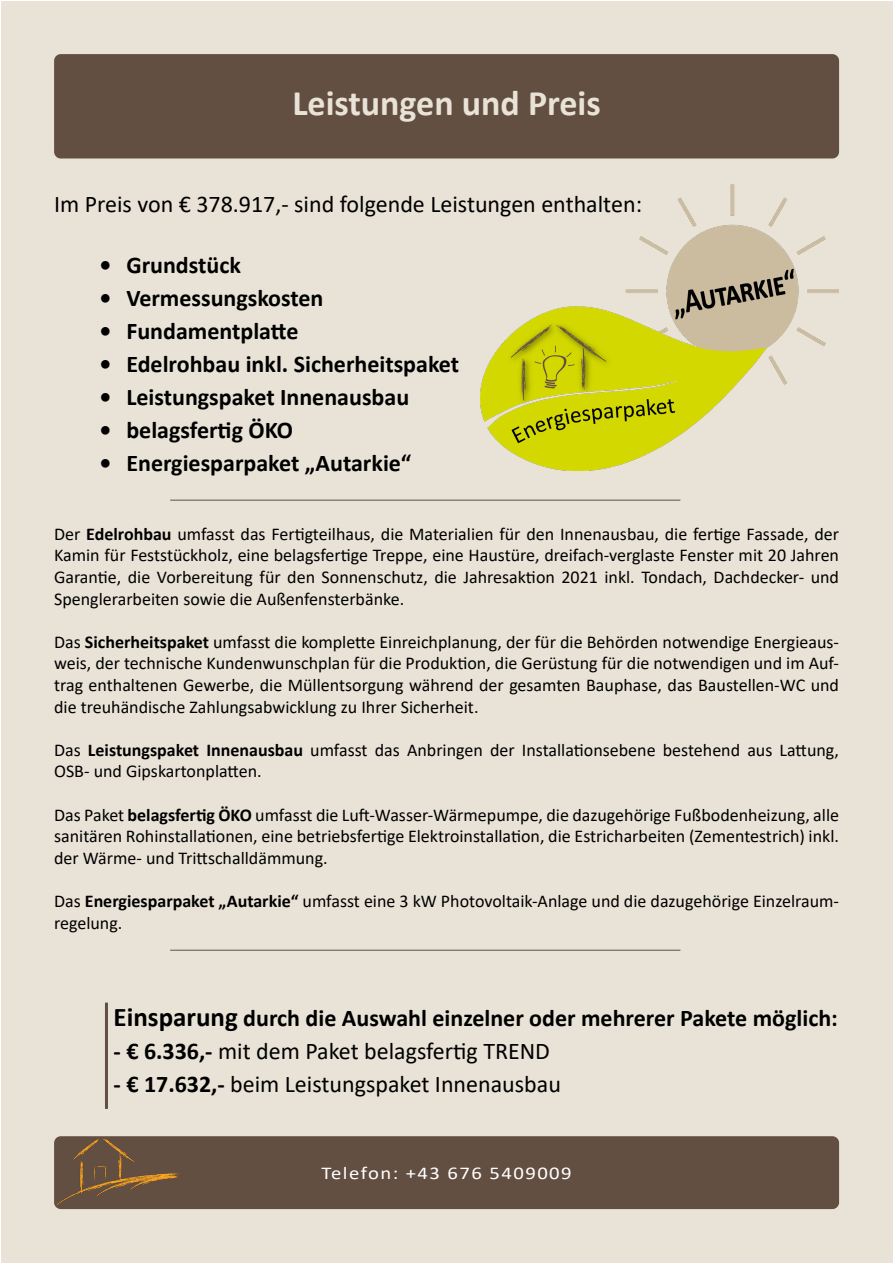
<style>
.page{position:relative;width:893px;height:1263px;background:#fff}
.page>*{position:absolute;margin:0;border:0;box-sizing:border-box;transform-origin:0 0}
.t1{font:700 36px "Calibri";color:#e9e3d7}
.t2{font:700 24px "Calibri";color:#000}
.t3{font:24px "Calibri";color:#000}
.t4{font:18px/21.6px "Calibri";color:#000;text-align:justify}
.t5{font:18px "Calibri";letter-spacing:.07em;color:#fff;scale:1.15 1}
.s1{font-weight:700}
.s2{font-size:27px}
</style>
<div class="page">
<div style="left:1px;top:1px;width:891px;height:1261px;background:#e9e3d7"></div>
<div style="left:54px;top:1136px;width:785px;height:73px;background:#634e42;border-radius:7px"></div>
<img style="left:54px;top:1136px;width:132px;height:73px">
<div style="left:54px;top:54px;width:785px;height:104px;background:#634e42;border-radius:7px"></div>
<hr style="left:105px;top:1002px;width:3px;height:107px;background:#634e42">
<hr style="left:170px;top:500px;width:510px;height:1px;background:#634e42">
<hr style="left:170px;top:950px;width:510px;height:1px;background:#634e42">
<img style="left:480px;top:185px;width:359px;height:286px">
<h1 class="t1" style="left:292px;top:77px;width:310px">Leistungen und Preis</h1>
<h2 class="t3" style="left:54px;top:187px;width:589px">Im Preis von € 378.917,- sind folgende Leistungen enthalten:</h2>
<h2 class="t2" style="left:99px;top:248px;width:143px">• Grundstück</h2>
<h2 class="t2" style="left:99px;top:281px;width:226px">• Vermessungskosten</h2>
<h2 class="t2" style="left:99px;top:314px;width:201px">• Fundamentplatte</h2>
<h2 class="t2" style="left:99px;top:347px;width:361px">• Edelrohbau inkl. Sicherheitspaket</h2>
<h2 class="t2" style="left:99px;top:380px;width:311px">• Leistungspaket Innenausbau</h2>
<h2 class="t2" style="left:99px;top:413px;width:195px">• belagsfertig ÖKO</h2>
<h2 class="t2" style="left:99px;top:446px;width:313px">• Energiesparpaket „Autarkie“</h2>
<p class="t4" style="left:54px;top:523px;width:786px">Der <span class="s1">Edelrohbau</span> umfasst das Fertigteilhaus, die Materialien für den Innenausbau, die fertige Fassade, der Kamin für Feststückholz, eine belagsfertige Treppe, eine Haustüre, dreifach-verglaste Fenster mit 20 Jahren Garantie, die Vorbereitung für den Sonnenschutz, die Jahresaktion 2021 inkl. Tondach, Dachdecker- und Spenglerarbeiten sowie die Außenfensterbänke.</p>
<p class="t4" style="left:54px;top:631px;width:786px">Das <span class="s1">Sicherheitspaket</span> umfasst die komplette Einreichplanung, der für die Behörden notwendige Energieaus&shy;weis, der technische Kundenwunschplan für die Produktion, die Gerüstung für die notwendigen und im Auf&shy;trag enthaltenen Gewerbe, die Müllentsorgung während der gesamten Bauphase, das Baustellen-WC und die treuhändische Zahlungsabwicklung zu Ihrer Sicherheit.</p>
<p class="t4" style="left:54px;top:739px;width:786px">Das <span class="s1">Leistungspaket Innenausbau</span> umfasst das Anbringen der Installationsebene bestehend aus Lattung,<br>OSB- und Gipskartonplatten.</p>
<p class="t4" style="left:54px;top:803px;width:786px">Das Paket <span class="s1">belagsfertig ÖKO</span> umfasst die Luft-Wasser-Wärmepumpe, die dazugehörige Fußbodenheizung, alle sanitären Rohinstallationen, eine betriebsfertige Elektroinstallation, die Estricharbeiten (Zementestrich) inkl. der Wärme- und Trittschalldämmung.</p>
<p class="t4" style="left:54px;top:890px;width:786px">Das <span class="s1">Energiesparpaket „Autarkie“</span> umfasst eine 3 kW Photovoltaik-Anlage und die dazugehörige Einzelraum&shy;regelung.</p>
<h2 class="t2" style="left:114px;top:1001px;width:726px"><span class="s2">Einsparung</span> durch die Auswahl einzelner oder mehrerer Pakete möglich:</h2>
<h2 class="t3" style="left:114px;top:1034px;width:438px"><span class="s1">- € 6.336,-</span> mit dem Paket belagsfertig TREND</h2>
<h2 class="t3" style="left:114px;top:1067px;width:449px"><span class="s1">- € 17.632,-</span> beim Leistungspaket Innenausbau</h2>
<p class="t5" style="left:321px;top:1161px;width:219px">Telefon: +43 676 5409009</p>
</div>
